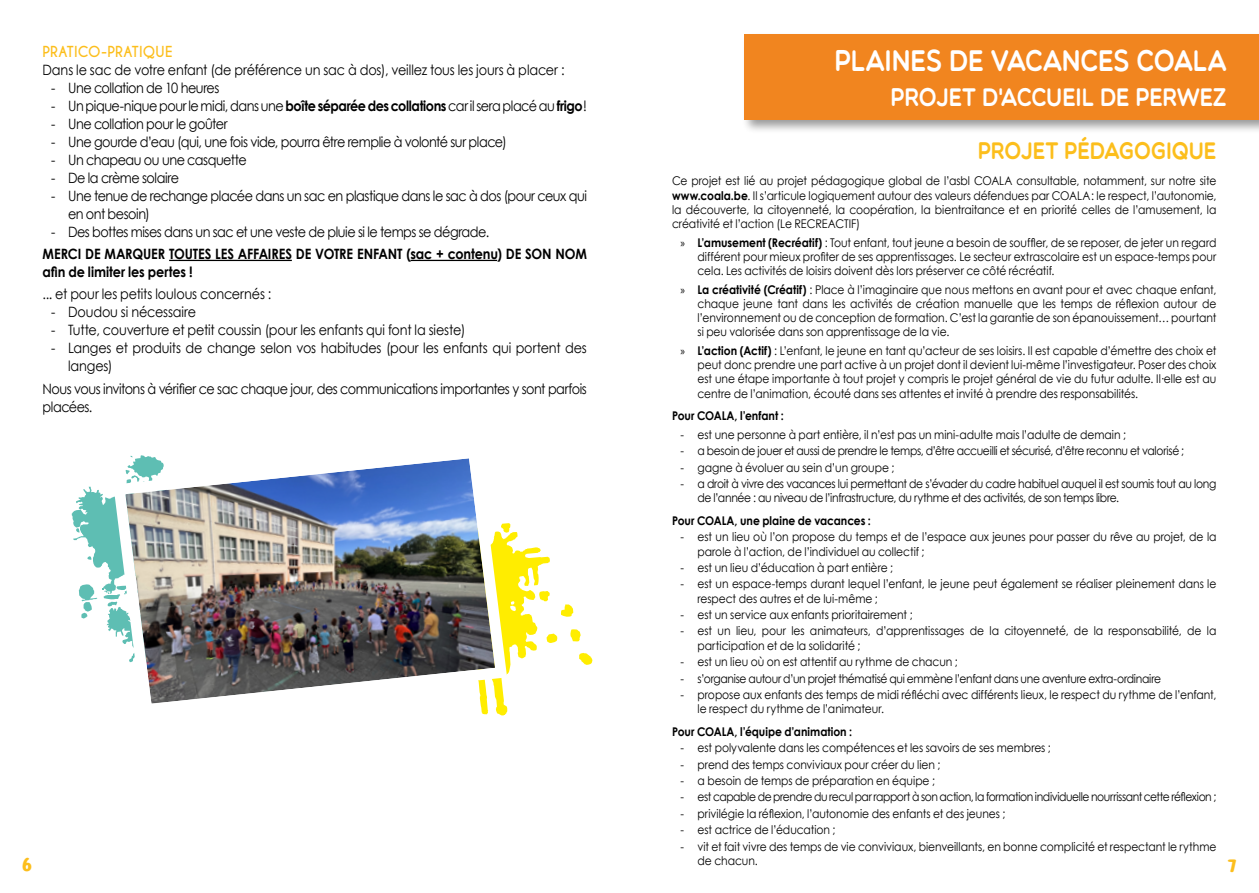
<style>
.page{position:relative;width:1259px;height:893px;background:#fff}
.page>*{position:absolute;margin:0;border:0;box-sizing:border-box;transform-origin:0 0}
.t1{font:30px "Multicolore";letter-spacing:-.01em;color:#fff;scale:.85 1}
.t2{font:25.5px "Multicolore";letter-spacing:-.01em;color:#fff;scale:.85 1}
.t3{font:24px "Multicolore";letter-spacing:-.01em;color:#fcbe1c;scale:.85 1}
.t4{font:21px "Bakso Sapi";color:#fcbe1c}
.t5{font:14.25px/18px "Century Gothic";letter-spacing:-.03em;color:#000;scale:.9 1}
.t6{font:14.25px/18px "Century Gothic";letter-spacing:-.01em;color:#000;scale:.9 1}
.t7{font:700 14.25px/18px "Century Gothic";letter-spacing:-.01em;color:#000;scale:.9 1}
.t8{font:700 14.25px "Caviar Dreams";letter-spacing:.01em;color:#fcbe1c;scale:.95 1}
.t9{font:12px/14.2px "Century Gothic";letter-spacing:-.01em;color:#000;scale:.9 1}
.t10{font:12px/14.2px "Century Gothic";letter-spacing:-.03em;color:#000;scale:.9 1}
.t11{font:12px "Century Gothic";letter-spacing:-.04em;color:#000;scale:.9 1}
.t12{font:700 12px "Century Gothic";letter-spacing:-.005em;color:#000;scale:.9 1}
.s1{font-weight:700}
.s2{font-family:"Myriad Pro"}
</style>
<div class="page">
<svg style="left:513px;top:532px;width:79px;height:133px"></svg>
<svg style="left:72px;top:486px;width:35px;height:133px"></svg>
<img style="left:107px;top:455px;width:406px;height:261px">
<div style="left:742px;top:31px;width:517px;height:103px;background:#000;opacity:.4"></div>
<div style="left:744px;top:34px;width:515px;height:85px;background:#f1851f"></div>
<hr style="left:169px;top:260px;width:123px;height:1px;background:#000">
<hr style="left:410px;top:260px;width:87px;height:1px;background:#000">
<p class="t8" style="left:43px;top:43px;width:138px">PRATICO-PRATIQUE</p>
<p class="t6" style="left:43px;top:60px;width:581px">Dans le sac de votre enfant (de préférence un sac à dos), veillez tous les jours à placer :</p>
<p class="t5" style="left:51px;top:78px;width:188px">- Une collation de 10 heures</p>
<p class="t5" style="left:51px;top:96px;width:597px">- Un pique-nique pour le midi, dans une <span class="s1">boîte séparée des collations</span> car il sera placé au <span class="s1">frigo</span>!</p>
<p class="t5" style="left:51px;top:114px;width:198px">- Une collation pour le goûter</p>
<p class="t5" style="left:51px;top:132px;width:508px">- Une gourde d’eau (qui, une fois vide, pourra être remplie à volonté sur place)</p>
<p class="t5" style="left:51px;top:150px;width:219px">- Un chapeau ou une casquette</p>
<p class="t5" style="left:51px;top:168px;width:144px">- De la crème solaire</p>
<p class="t5" style="left:68px;top:186px;width:578px;text-indent:-17px">- Une tenue de rechange placée dans un sac en plastique dans le sac à dos (pour ceux qui en ont besoin)</p>
<p class="t5" style="left:51px;top:222px;width:488px">- Des bottes mises dans un sac et une veste de pluie si le temps se dégrade.</p>
<p class="t7" style="left:43px;top:244px;width:606px">MERCI DE MARQUER TOUTES LES AFFAIRES DE VOTRE ENFANT (sac + contenu) DE SON NOM afin de limiter les pertes !</p>
<p class="t6" style="left:43px;top:285px;width:256px">... et pour les petits loulous concernés :</p>
<p class="t6" style="left:51px;top:303px;width:163px">- Doudou si nécessaire</p>
<p class="t6" style="left:51px;top:321px;width:462px">- Tutte, couverture et petit coussin (pour les enfants qui font la sieste)</p>
<p class="t6" style="left:68px;top:339px;width:578px;text-indent:-17px">- Langes et produits de change selon vos habitudes (pour les enfants qui portent des langes)</p>
<p class="t5" style="left:43px;top:379px;width:606px">Nous vous invitons à vérifier ce sac chaque jour, des communications importantes y sont parfois placées.</p>
<h1 class="t1" style="left:834px;top:43px;width:462px">PLAINES DE VACANCES COALA</h1>
<h2 class="t2" style="left:890px;top:82px;width:397px">PROJET D'ACCUEIL DE PERWEZ</h2>
<h3 class="t3" style="left:977px;top:136px;width:282px">PROJET PÉDAGOGIQUE</h3>
<p class="t9" style="left:672px;top:174px;width:606px;text-align:justify">Ce projet est lié au projet pédagogique global de l’asbl COALA consultable, notamment, sur notre site <span class="s1">www.coala.be</span>. Il s’articule logiquement autour des valeurs défendues par COALA: le respect, l’autonomie, la découverte, la citoyenneté, la coopération, la bientraitance et en priorité celles de l’amusement, la créativité et l’action (Le RECREACTIF)</p>
<p class="t9" style="left:697px;top:235px;width:578px;text-align:justify;text-indent:-17px"><span class="s2">»</span> <span class="s1">L’amusement (Recréatif)</span> : Tout enfant, tout jeune a besoin de souffler, de se reposer, de jeter un regard différent pour mieux profiter de ses apprentissages. Le secteur extrascolaire est un espace-temps pour cela. Les activités de loisirs doivent dès lors préserver ce côté récréatif.</p>
<p class="t9" style="left:697px;top:282px;width:578px;text-align:justify;text-indent:-17px"><span class="s2">»</span> <span class="s1">La créativité (Créatif)</span> : Place à l’imaginaire que nous mettons en avant pour et avec chaque enfant, chaque jeune tant dans les activités de création manuelle que les temps de réflexion autour de l’environnement ou de conception de formation. C’est la garantie de son épanouissement… pourtant si peu valorisée dans son apprentissage de la vie.</p>
<p class="t9" style="left:697px;top:343px;width:578px;text-align:justify;text-indent:-17px"><span class="s2">»</span> <span class="s1">L’action (Actif)</span> : L’enfant, le jeune en tant qu’acteur de ses loisirs. Il est capable d’émettre des choix et peut donc prendre une part active à un projet dont il devient lui-même l’investigateur. Poser des choix est une étape importante à tout projet y compris le projet général de vie du futur adulte. Il·elle est au centre de l’animation, écouté dans ses attentes et invité à prendre des responsabilités.</p>
<p class="t12" style="left:672px;top:407px;width:126px">Pour COALA, l’enfant :</p>
<p class="t9" style="left:680px;top:427px;width:496px">- est une personne à part entière, il n’est pas un mini-adulte mais l’adulte de demain ;</p>
<p class="t10" style="left:680px;top:444px;width:561px">- a besoin de jouer et aussi de prendre le temps, d’être accueilli et sécurisé, d’être reconnu et valorisé ;</p>
<p class="t9" style="left:680px;top:460px;width:239px">- gagne à évoluer au sein d’un groupe ;</p>
<p class="t10" style="left:697px;top:476px;width:578px;text-indent:-17px">- a droit à vivre des vacances lui permettant de s’évader du cadre habituel auquel il est soumis tout au long de l’année : au niveau de l’infrastructure, du rythme et des activités, de son temps libre.</p>
<p class="t12" style="left:672px;top:512px;width:222px">Pour COALA, une plaine de vacances :</p>
<p class="t9" style="left:697px;top:530px;width:578px;text-indent:-17px">- est un lieu où l’on propose du temps et de l’espace aux jeunes pour passer du rêve au projet, de la parole à l’action, de l’individuel au collectif ;</p>
<p class="t9" style="left:680px;top:560px;width:238px">- est un lieu d’éducation à part entière ;</p>
<p class="t9" style="left:697px;top:577px;width:578px;text-indent:-17px">- est un espace-temps durant lequel l’enfant, le jeune peut également se réaliser pleinement dans le respect des autres et de lui-même ;</p>
<p class="t9" style="left:680px;top:607px;width:259px">- est un service aux enfants prioritairement ;</p>
<p class="t9" style="left:697px;top:624px;width:578px;text-indent:-17px">- est un lieu, pour les animateurs, d’apprentissages de la citoyenneté, de la responsabilité, de la participation et de la solidarité ;</p>
<p class="t9" style="left:680px;top:654px;width:310px">- est un lieu où on est attentif au rythme de chacun ;</p>
<p class="t10" style="left:680px;top:671px;width:535px">- s’organise autour d’un projet thématisé qui emmène l’enfant dans une aventure extra-ordinaire</p>
<p class="t9" style="left:697px;top:687px;width:578px;text-indent:-17px">- propose aux enfants des temps de midi réfléchi avec différents lieux, le respect du rythme de l’enfant, le respect du rythme de l’animateur.</p>
<p class="t12" style="left:672px;top:722px;width:202px">Pour COALA, l’équipe d’animation :</p>
<p class="t9" style="left:680px;top:741px;width:413px">- est polyvalente dans les compétences et les savoirs de ses membres ;</p>
<p class="t9" style="left:680px;top:757px;width:290px">- prend des temps conviviaux pour créer du lien ;</p>
<p class="t9" style="left:680px;top:773px;width:284px">- a besoin de temps de préparation en équipe ;</p>
<p class="t11" style="left:680px;top:789px;width:597px">- est capable de prendre du recul par rapport à son action, la formation individuelle nourrissant cette réflexion ;</p>
<p class="t9" style="left:680px;top:806px;width:362px">- privilégie la réflexion, l’autonomie des enfants et des jeunes ;</p>
<p class="t9" style="left:680px;top:822px;width:174px">- est actrice de l’éducation ;</p>
<p class="t9" style="left:697px;top:839px;width:578px;text-indent:-17px">- vit et fait vivre des temps de vie conviviaux, bienveillants, en bonne complicité et respectant le rythme de chacun.</p>
<h3 class="t4" style="left:21px;top:852px;width:13px">6</h3>
<h3 class="t4" style="left:1226px;top:853px;width:13px">7</h3>
</div>
